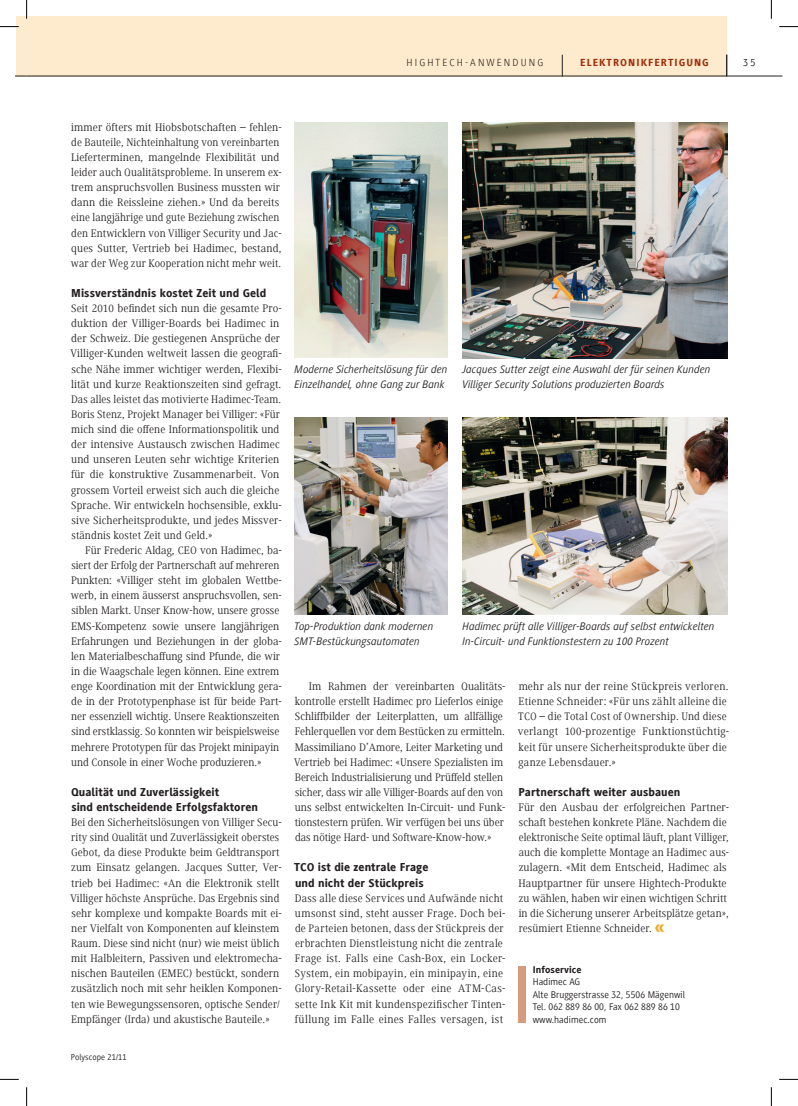
<style>
.page{position:relative;width:798px;height:1106px;background:#fff}
.page>*{position:absolute;margin:0;border:0;box-sizing:border-box;transform-origin:0 0}
.t1{font:800 11.88px/15.1px "Generis Sans Com";letter-spacing:.005em;color:#231f20}
.t2{font:11.25px/15.1px "Generis Serif Com";letter-spacing:.01em;color:#231f20}
.t3{font:italic 11.25px/15.1px "Generis Sans Com";letter-spacing:.01em;color:#231f20}
.t4{font:800 10.62px "Generis Sans Com";letter-spacing:.1em;color:#9e300c}
.t5{font:300 10.62px "Generis Sans Com";letter-spacing:.2em;color:#231f20}
.t6{font:10.62px "Generis Sans Com";color:#231f20}
.t7{font:10px/12.5px "Generis Sans Com";letter-spacing:.005em;color:#231f20}
.t8{font:800 10px "Generis Sans Com";letter-spacing:.005em;color:#231f20}
.t9{font:8.75px "Generis Sans Com";letter-spacing:.01em;color:#231f20}
.s1{font-family:"Generis Sans Com";font-weight:700;font-size:22.5px;color:#f9a51b}
</style>
<div class="page">
<div style="left:27px;top:16px;width:699px;height:60px;background:#feeacc"></div>
<div style="left:16px;top:16px;width:11px;height:60px;background:#feeacc"></div>
<hr style="left:27px;top:76px;width:754px;height:1px;background:#231f20">
<svg style="left:562px;top:55px;width:1px;height:21px"></svg>
<svg style="left:726px;top:55px;width:1px;height:21px"></svg>
<div style="left:518px;top:966px;width:7px;height:56px;background:#d69c80"></div>
<img style="left:462px;top:122px;width:264px;height:236px">
<img style="left:294px;top:122px;width:153px;height:235px">
<img style="left:294px;top:418px;width:153px;height:196px">
<img style="left:462px;top:418px;width:264px;height:196px">
<svg style="left:0;top:26px;width:19px;height:1px"></svg>
<svg style="left:779px;top:26px;width:18px;height:1px"></svg>
<svg style="left:0;top:1078px;width:19px;height:2px"></svg>
<svg style="left:779px;top:1078px;width:18px;height:2px"></svg>
<svg style="left:26px;top:0;width:1px;height:19px"></svg>
<svg style="left:26px;top:1087px;width:1px;height:19px"></svg>
<svg style="left:770px;top:0;width:1px;height:19px"></svg>
<svg style="left:770px;top:1087px;width:1px;height:19px"></svg>
<p class="t5" style="left:406px;top:57px;width:138px">HIGH TECH -ANWENDUNG</p>
<p class="t4" style="left:580px;top:57px;width:130px">elektronikfertigung</p>
<p class="t6" style="left:742px;top:57px;width:14px">35</p>
<p class="t2" style="left:71px;top:119px;width:212px">immer öfters mit Hiobsbotschaften – fehlen&shy;de Bauteile, Nichteinhaltung von vereinbarten Lieferterminen, mangelnde Flexibilität und leider auch Qualitätsprobleme. In unserem ex&shy;trem anspruchsvollen Business mussten wir dann die Reissleine ziehen.» Und da bereits eine langjährige und gute Beziehung zwischen den Entwicklern von Villiger Security und Jac&shy;ques Sutter, Vertrieb bei Hadimec, bestand, war der Weg zur Kooperation nicht mehr weit.</p>
<p class="t1" style="left:71px;top:285px;width:196px">Missverständnis kostet Zeit und Geld</p>
<p class="t2" style="left:70px;top:301px;width:213px">Seit 2010 befindet sich nun die gesamte Pro&shy;duktion der Villiger-Boards bei Hadimec in der Schweiz. Die gestiegenen Ansprüche der Villiger-Kunden weltweit lassen die geografi&shy;sche Nähe immer wichtiger werden, Flexibi&shy;lität und kurze Reaktionszeiten sind gefragt.<br>Das alles leistet das motivierte Hadimec-Team.<br>Boris Stenz, Projekt Manager bei Villiger: «Für mich sind die offene Informationspolitik und der intensive Austausch zwischen Hadimec und unseren Leuten sehr wichtige Kriterien für die konstruktive Zusammenarbeit. Von grossem Vorteil erweist sich auch die gleiche Sprache. Wir entwickeln hochsensible, exklu&shy;sive Sicherheitsprodukte, und jedes Missver&shy;ständnis kostet Zeit und Geld.»</p>
<p class="t2" style="left:71px;top:543px;width:212px;text-indent:14px">Für Frederic Aldag, CEO von Hadimec, ba&shy;siert der Erfolg der Partnerschaft auf mehreren Punkten: «Villiger steht im globalen Wettbe&shy;werb, in einem äusserst anspruchsvollen, sen&shy;siblen Markt. Unser Know-how, unsere grosse EMS-Kompetenz sowie unsere langjährigen Erfahrungen und Beziehungen in der globa&shy;len Materialbeschaffung sind Pfunde, die wir in die Waagschale legen können. Eine extrem enge Koordination mit der Entwicklung gera&shy;de in der Prototypenphase ist für beide Part&shy;ner essenziell wichtig. Unsere Reaktionszeiten sind erstklassig. So konnten wir beispielsweise mehrere Prototypen für das Projekt minipayin und Console in einer Woche produzieren.»</p>
<p class="t1" style="left:71px;top:784px;width:188px">Qualität und Zuverlässigkeit<br>sind entscheidende Erfolgsfaktoren</p>
<p class="t2" style="left:70px;top:815px;width:213px">Bei den Sicherheitslösungen von Villiger Secu&shy;rity sind Qualität und Zuverlässigkeit oberstes Gebot, da diese Produkte beim Geldtransport zum Einsatz gelangen. Jacques Sutter, Ver&shy;trieb bei Hadimec: «An die Elektronik stellt Villiger höchste Ansprüche. Das Ergebnis sind sehr komplexe und kompakte Boards mit ei&shy;ner Vielfalt von Komponenten auf kleinstem Raum. Diese sind nicht (nur) wie meist üblich mit Halbleitern, Passiven und elektromecha&shy;nischen Bauteilen (EMEC) bestückt, sondern zusätzlich noch mit sehr heiklen Komponen&shy;ten wie Bewegungssensoren, optische Sender/ Empfänger (Irda) und akustische Bauteile.»</p>
<p class="t9" style="left:71px;top:1052px;width:57px">Polyscope 21/11</p>
<p class="t3" style="left:294px;top:361px;width:154px">Moderne Sicherheitslösung für den<br>Einzelhandel, ohne Gang zur Bank</p>
<p class="t3" style="left:462px;top:361px;width:249px">Jacques Sutter zeigt eine Auswahl der für seinen Kunden<br>Villiger Security Solutions produzierten Boards</p>
<p class="t3" style="left:294px;top:618px;width:140px">Top-Produktion dank modernen<br>SMT-Bestückungsautomaten</p>
<p class="t3" style="left:462px;top:618px;width:253px">Hadimec prüft alle Villiger-Boards auf selbst entwickelten<br>In-Circuit- und Funktionstestern zu 100 Prozent</p>
<p class="t2" style="left:294px;top:679px;width:213px;text-indent:15px">Im Rahmen der vereinbarten Qualitäts&shy;kontrolle erstellt Hadimec pro Lieferlos einige Schliffbilder der Leiterplatten, um allfällige Fehlerquellen vor dem Bestücken zu ermitteln.<br>Massimiliano D’Amore, Leiter Marketing und Vertrieb bei Hadimec: «Unsere Spezialisten im Bereich Industrialisierung und Prüffeld stellen sicher, dass wir alle Villiger-Boards auf den von uns selbst entwickelten In-Circuit- und Funk&shy;tionstestern prüfen. Wir verfügen bei uns über das nötige Hard- und Software-Know-how.»</p>
<p class="t1" style="left:294px;top:860px;width:135px">TCO ist die zentrale Frage und nicht der Stückpreis</p>
<p class="t2" style="left:294px;top:890px;width:212px">Dass alle diese Services und Aufwände nicht umsonst sind, steht ausser Frage. Doch bei&shy;de Parteien betonen, dass der Stückpreis der erbrachten Dienstleistung nicht die zentrale Frage ist. Falls eine Cash-Box, ein Locker-System, ein mobipayin, ein minipayin, eine Glory-Retail-Kassette oder eine ATM-Cas&shy;sette Ink Kit mit kundenspezifischer Tinten&shy;füllung im Falle eines Falles versagen, ist</p>
<p class="t2" style="left:518px;top:679px;width:213px">mehr als nur der reine Stückpreis verloren.<br>Etienne Schneider: «Für uns zählt alleine die TCO – die Total Cost of Ownership. Und diese verlangt 100-prozentige Funktionstüchtig&shy;keit für unsere Sicherheitsprodukte über die ganze Lebensdauer.»</p>
<p class="t1" style="left:518px;top:784px;width:163px">Partnerschaft weiter ausbauen</p>
<p class="t2" style="left:518px;top:799px;width:212px">Für den Ausbau der erfolgreichen Partner&shy;schaft bestehen konkrete Pläne. Nachdem die elektronische Seite optimal läuft, plant Villiger, auch die komplette Montage an Hadimec aus&shy;zulagern. «Mit dem Entscheid, Hadimec als Hauptpartner für unsere Hightech-Produkte zu wählen, haben wir einen wichtigen Schritt in die Sicherung unserer Arbeitsplätze getan», resümiert Etienne Schneider. <span class="s1">«</span></p>
<p class="t8" style="left:532px;top:963px;width:50px">Infoservice</p>
<p class="t7" style="left:532px;top:975px;width:154px">Hadimec AG<br>Alte Bruggerstrasse 32, 5506 Mägenwil<br>Tel. 062 889 86 00, Fax 062 889 86 10 www.hadimec.com</p>
</div>
